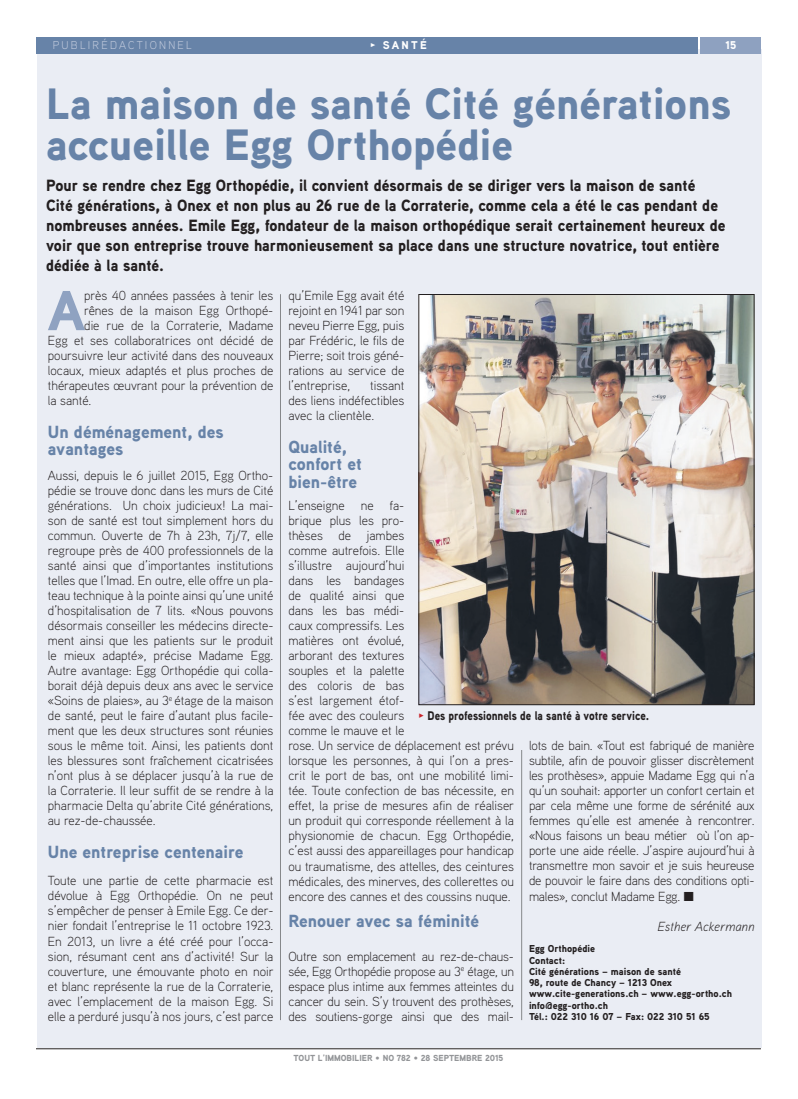
<style>
.page{position:relative;width:798px;height:1099px;background:#fff}
.page>*{position:absolute;margin:0;border:0;box-sizing:border-box;transform-origin:0 0}
.t1{font:900 56.12px "Aaux Pro";color:#8fa2c1}
.t2{font:900 43.75px/41.2px "Aaux Pro";color:#6783a8}
.t3{font:17.5px/17.5px "Aaux Pro Black OSF";color:#6783a8}
.t4{font:900 16.25px/20px "Aaux Pro";color:#231f20;scale:.96 1}
.t5{font:300 13.12px/15px "Aaux Pro";color:#231f20;text-align:justify}
.t6{font:italic 300 13.12px "Aaux Pro";color:#231f20}
.t7{font:900 12.5px "Aaux Pro";color:#231f20;scale:.88 1}
.t8{font:300 11.25px "Aaux Pro";letter-spacing:.2em;color:#c7cfe0}
.t9{font:900 11.25px "Aaux Pro";letter-spacing:.2em;color:#fff}
.t10{font:900 10px/11.2px "Aaux Pro";color:#231f20}
.t11{font:900 8.75px "Aaux Pro";color:#939598}
.s1{font-family:"Meta Plus Bold Caps";font-weight:400}
.s2{font-family:"Meta Plus Bold Caps";font-weight:400;color:#c8242b}
</style>
<div class="page">
<div style="left:36px;top:49px;width:725px;height:999px;background:#eaedf4"></div>
<hr style="left:280px;top:294px;width:1px;height:726px;background:#86888b">
<hr style="left:521px;top:750px;width:1px;height:270px;background:#86888b">
<div style="left:36px;top:37px;width:661px;height:17px;background:#6783a8"></div>
<hr style="left:36px;top:1048px;width:724px;height:1px;background:#231f20">
<div style="left:700px;top:37px;width:60px;height:17px;background:#8ea1c0"></div>
<img style="left:420px;top:296px;width:332px;height:407px">
<div style="left:418px;top:294px;width:336px;height:411px;border:1px solid #231f20"></div>
<p class="t8" style="left:53px;top:38px;width:140px">PUBLIRÉDACTIONNEL</p>
<p class="t9" style="left:370px;top:38px;width:58px"><span class="s1">•</span> SANTÉ</p>
<p class="t9" style="left:725px;top:38px;width:12px">15</p>
<h2 class="t2" style="left:46px;top:81px;width:686px">La maison de santé Cité générations accueille Egg Orthopédie</h2>
<p class="t4" style="left:46px;top:174px;width:709px">Pour se rendre chez Egg Orthopédie, il convient désormais de se diriger vers la maison de santé Cité générations, à Onex et non plus au 26 rue de la Corraterie, comme cela a été le cas pendant de nombreuses années. Emile Egg, fondateur de la maison orthopédique serait certainement heureux de voir que son entreprise trouve harmonieusement sa place dans une structure novatrice, tout entière dédiée à la santé.</p>
<h1 class="t1" style="left:48px;top:274px;width:39px">A</h1>
<p class="t5" style="left:84px;top:288px;width:191px">près 40 années passées à tenir les</p>
<p class="t5" style="left:288px;top:288px;width:117px">qu’Emile Egg avait été rejoint en 1941 par son neveu Pierre Egg, puis par Frédéric, le fils de Pierre; soit trois géné&shy;rations au service de l’entreprise,</p>
<p class="t5" style="left:84px;top:303px;width:191px">rênes de la maison Egg Orthopé-</p>
<p class="t5" style="left:84px;top:318px;width:191px">die rue de la Corraterie, Madame</p>
<p class="t5" style="left:48px;top:333px;width:227px">Egg et ses collaboratrices ont décidé de</p>
<p class="t5" style="left:48px;top:348px;width:227px">poursuivre leur activité dans des nouveaux</p>
<p class="t5" style="left:48px;top:363px;width:227px">locaux, mieux adaptés et plus proches de</p>
<p class="t5" style="left:48px;top:378px;width:227px">thérapeutes œuvrant pour la prévention de</p>
<p class="t5" style="left:48px;top:393px;width:45px">la santé.</p>
<h3 class="t3" style="left:48px;top:422px;width:177px">Un déménagement, des avantages</h3>
<p class="t5" style="left:48px;top:468px;width:227px">Aussi, depuis le 6 juillet 2015, Egg Ortho&shy;pédie se trouve donc dans les murs de Cité générations. Un choix judicieux! La mai&shy;son de santé est tout simplement hors du commun. Ouverte de 7h à 23h, 7j/7, elle regroupe près de 400 professionnels de la santé ainsi que d’importantes institutions telles que l’Imad. En outre, elle offre un pla&shy;teau technique à la pointe ainsi qu’une unité d’hospitalisation de 7 lits. «Nous pouvons désormais conseiller les médecins directe&shy;ment ainsi que les patients sur le produit le mieux adapté», précise Madame Egg.<br>Autre avantage: Egg Orthopédie qui colla&shy;borait déjà depuis deux ans avec le service «Soins de plaies», au 3<sup>e</sup> étage de la maison de santé, peut le faire d’autant plus facile&shy;ment que les deux structures sont réunies sous le même toit. Ainsi, les patients dont les blessures sont fraîchement cicatrisées n’ont plus à se déplacer jusqu’à la rue de la Corraterie. Il leur suffit de se rendre à la pharmacie Delta qu’abrite Cité générations, au rez-de-chaussée.</p>
<h3 class="t3" style="left:48px;top:842px;width:197px">Une entreprise centenaire</h3>
<p class="t5" style="left:48px;top:873px;width:227px">Toute une partie de cette pharmacie est dévolue à Egg Orthopédie. On ne peut s’empêcher de penser à Emile Egg. Ce der&shy;nier fondait l’entreprise le 11 octobre 1923.<br>En 2013, un livre a été créé pour l’occa&shy;sion, résumant cent ans d’activité! Sur la couverture, une émouvante photo en noir et blanc représente la rue de la Corraterie, avec l’emplacement de la maison Egg. Si elle a perduré jusqu’à nos jours, c’est parce</p>
<p class="t5" style="left:288px;top:378px;width:117px;text-indent:82px">tissant des liens indéfectibles avec la clientèle.</p>
<h3 class="t3" style="left:288px;top:437px;width:75px">Qualité, confort et bien-être</h3>
<p class="t5" style="left:288px;top:498px;width:227px;text-align:left">L’enseigne ne fa-<br>brique plus les pro-<br>thèses de jambes<br>comme autrefois. Elle<br>s’illustre aujourd’hui<br>dans les bandages<br>de qualité ainsi que<br>dans les bas médi-<br>caux compressifs. Les<br>matières ont évolué,<br>arborant des textures<br>souples et la palette<br>des coloris de bas<br>s’est largement étof-<br>fée avec des couleurs<br>comme le mauve et le<br>rose. Un service de déplacement est prévu lorsque les personnes, à qui l’on a pres&shy;crit le port de bas, ont une mobilité limi&shy;tée. Toute confection de bas nécessite, en effet, la prise de mesures afin de réaliser un produit qui corresponde réellement à la physionomie de chacun. Egg Orthopédie, c’est aussi des appareillages pour handicap ou traumatisme, des attelles, des ceintures médicales, des minerves, des collerettes ou encore des cannes et des coussins nuque.</p>
<h3 class="t3" style="left:288px;top:911px;width:192px">Renouer avec sa féminité</h3>
<p class="t5" style="left:288px;top:948px;width:227px">Outre son emplacement au rez-de-chaus&shy;sée, Egg Orthopédie propose au 3<sup>e</sup> étage, un espace plus intime aux femmes atteintes du cancer du sein. S’y trouvent des prothèses, des soutiens-gorge ainsi que des mail-</p>
<p class="t7" style="left:418px;top:707px;width:264px"><span class="s2">•</span> Des professionnels de la santé à votre service.</p>
<p class="t5" style="left:528px;top:738px;width:227px">lots de bain. «Tout est fabriqué de manière subtile, afin de pouvoir glisser discrètement les prothèses», appuie Madame Egg qui n’a qu’un souhait: apporter un confort certain et par cela même une forme de sérénité aux femmes qu’elle est amenée à rencontrer. «Nous faisons un beau métier où l’on ap&shy;porte une aide réelle. J’aspire aujourd’hui à transmettre mon savoir et je suis heureuse de pouvoir le faire dans des conditions opti&shy;males», conclut Madame Egg. ■</p>
<p class="t6" style="left:657px;top:917px;width:98px">Esther Ackermann</p>
<p class="t10" style="left:529px;top:942px;width:204px">Egg Orthopédie<br>Contact:<br>Cité générations – maison de santé<br>98, route de Chancy – 1213 Onex www.cite-generations.ch – www.egg-ortho.ch info@egg-ortho.ch<br>Tél.: 022 310 16 07 – Fax: 022 310 51 65</p>
<p class="t11" style="left:293px;top:1051px;width:211px">TOUT L’IMMOBILIER • NO 782 • 28 SEPTEMBRE 2015</p>
</div>
